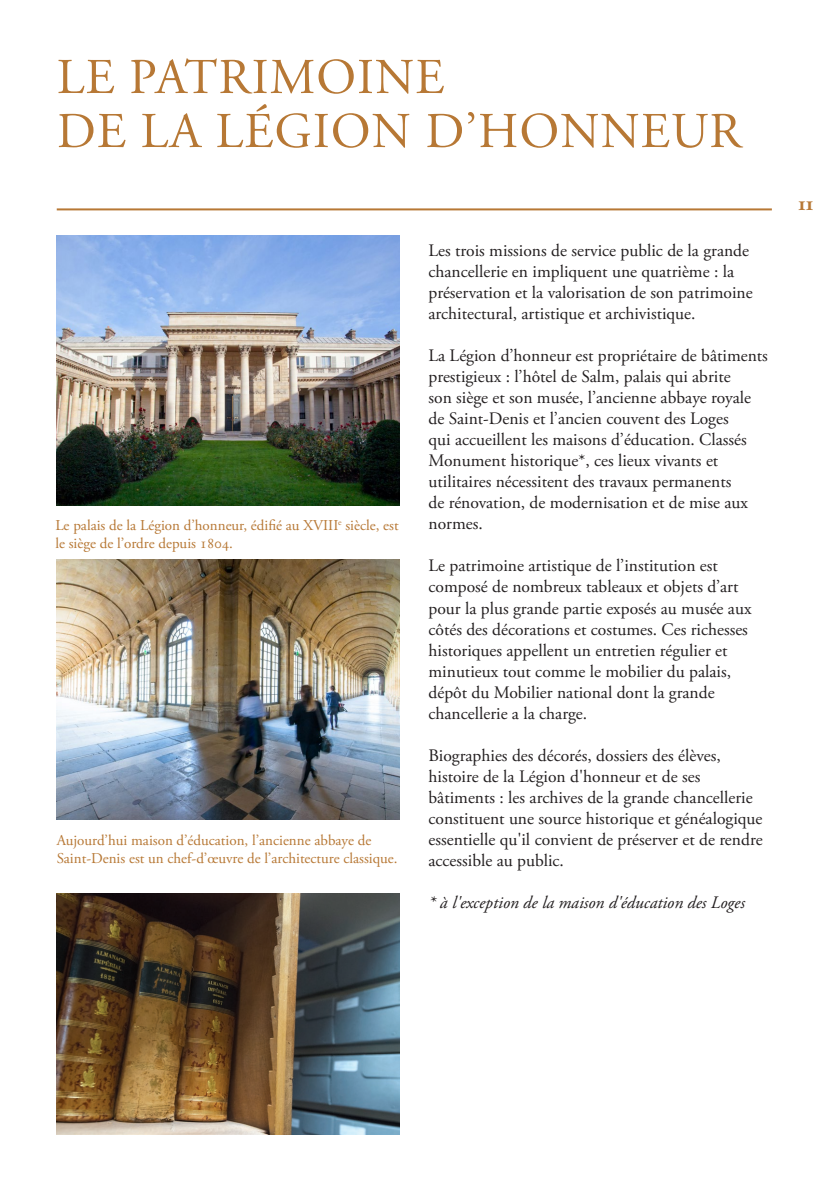
<style>
.page{position:relative;width:840px;height:1191px;background:#fff}
.page>*{position:absolute;margin:0;border:0;box-sizing:border-box;transform-origin:0 0}
._00_TITRE{font:50px "Adobe Garamond Pro";letter-spacing:.02em;color:#b77835}
.t1{font:700 20px "Adobe Garamond Pro";color:#b77835}
._01_TEXTE_COURANT{font:17.6px/21px "Adobe Garamond Pro";color:#231f20}
._01_TEXTE_COURANT-2{font:italic 17.6px "Adobe Garamond Pro";color:#231f20}
._04_LEGENDE{font:15px/18px "Adobe Garamond Pro";color:#b77835}
</style>
<div class="page">
<hr style="left:57px;top:208px;width:714px;height:2px;background:#b77835">
<img style="left:57px;top:893px;width:343px;height:241px">
<img style="left:57px;top:559px;width:343px;height:260px">
<img style="left:57px;top:235px;width:343px;height:270px">
<p class="_00_TITRE" style="left:57px;top:47px;width:389px">LE PATRIMOINE</p>
<p class="_00_TITRE" style="left:57px;top:101px;width:685px">DE LA LÉGION D’HONNEUR</p>
<p class="_04_LEGENDE" style="left:55px;top:516px;width:344px">Le palais de la Légion d’honneur, édifié au XVIII<sup>e</sup> siècle, est le siège de l’ordre depuis 1804.</p>
<p class="_04_LEGENDE" style="left:57px;top:831px;width:342px">Aujourd’hui maison d’éducation, l’ancienne abbaye de<br>Saint-Denis est un chef-d’œuvre de l’architecture classique.</p>
<p class="_01_TEXTE_COURANT" style="left:428px;top:241px;width:325px">Les trois missions de service public de la grande chancellerie en impliquent une quatrième : la préservation et la valorisation de son patrimoine architectural, artistique et archivistique.</p>
<p class="_01_TEXTE_COURANT" style="left:428px;top:346px;width:341px">La Légion d’honneur est propriétaire de bâtiments prestigieux : l’hôtel de Salm, palais qui abrite<br>son siège et son musée, l’ancienne abbaye royale de Saint-Denis et l’ancien couvent des Loges<br>qui accueillent les maisons d’éducation. Classés Monument historique*, ces lieux vivants et utilitaires nécessitent des travaux permanents<br>de rénovation, de modernisation et de mise aux normes.</p>
<p class="_01_TEXTE_COURANT" style="left:428px;top:556px;width:324px">Le patrimoine artistique de l’institution est composé de nombreux tableaux et objets d’art pour la plus grande partie exposés au musée aux côtés des décorations et costumes. Ces richesses historiques appellent un entretien régulier et minutieux tout comme le mobilier du palais, dépôt du Mobilier national dont la grande chancellerie a la charge.</p>
<p class="_01_TEXTE_COURANT" style="left:428px;top:745px;width:335px">Biographies des décorés, dossiers des élèves, histoire de la Légion d'honneur et de ses bâtiments : les archives de la grande chancellerie constituent une source historique et généalogique essentielle qu'il convient de préserver et de rendre accessible au public.</p>
<p class="_01_TEXTE_COURANT-2" style="left:428px;top:891px;width:318px">* à l'exception de la maison d'éducation des Loges</p>
<p class="t1" style="left:797px;top:192px;width:17px">11</p>
</div>
